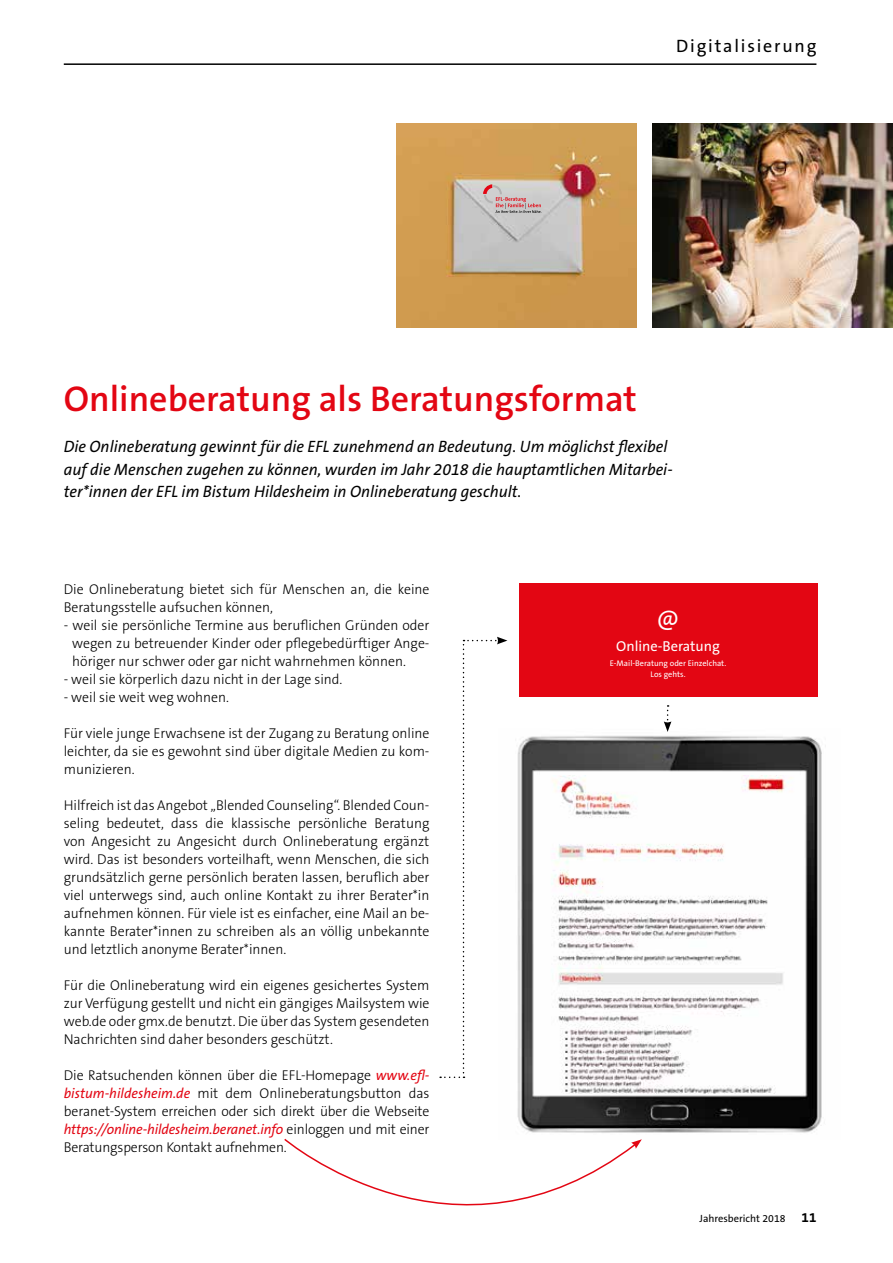
<style>
.page{position:relative;width:893px;height:1263px;background:#fff}
.page>*{position:absolute;margin:0;border:0;box-sizing:border-box;transform-origin:0 0}
.t1{font:600 36px "The Sans B6";color:#e30613}
.t2{font:23.85px "The Sans B5 Plain";color:#fff}
.t3{font:18px "The Sans B5 Plain";letter-spacing:.1em;color:#000}
.t4{font:italic 16.5px/22.5px "The Sans B5 Plain";color:#000}
.t5{font:14.4px "The Sans B5 Plain";color:#fff}
.t6{font:300 14.25px/18px "The Sans B3";color:#000;text-align:justify}
.t7{font:italic 14.25px "The Sans B5 Plain";letter-spacing:-.01em;color:#e30613}
.t8{font:10.5px "The Sans B5 Plain";color:#000}
.t9{font:8.25px/10.5px "The Sans B5 Plain";color:#fff;text-align:center}
.s1{font-family:"The Sans B5 Plain";font-weight:400;font-style:italic;color:#e30613}
.s2{font-family:"The Sans B3";font-weight:300;font-style:normal;color:#000}
.s3{font-family:"The Sans B7";font-weight:700;font-size:13.5px}
</style>
<div class="page">
<img style="left:517px;top:735px;width:305px;height:398px">
<hr style="left:64px;top:63px;width:752px;height:2px;background:#000">
<div style="left:519px;top:584px;width:298px;height:113px;background:#e30613"></div>
<img style="left:535px;top:775px;width:267px;height:318px">
<svg style="left:440px;top:637px;width:67px;height:441px"></svg>
<svg style="left:664px;top:705px;width:7px;height:27px"></svg>
<svg style="left:284px;top:1138px;width:358px;height:68px"></svg>
<img style="left:653px;top:123px;width:240px;height:204px">
<img style="left:396px;top:123px;width:241px;height:204px">
<svg style="left:483px;top:184px;width:58px;height:29px;background:#c8b5b5"></svg>
<p class="t3" style="left:676px;top:36px;width:142px">Digitalisierung</p>
<h1 class="t1" style="left:64px;top:380px;width:575px">Onlineberatung als Beratungsformat</h1>
<p class="t4" style="left:64px;top:436px;width:610px">Die Onlineberatung gewinnt für die EFL zunehmend an Bedeutung. Um möglichst flexibel auf die Menschen zugehen zu können, wurden im Jahr 2018 die hauptamtlichen Mitarbei&shy;ter*innen der EFL im Bistum Hildesheim in Onlineberatung geschult.</p>
<p class="t6" style="left:64px;top:581px;width:367px">Die Onlineberatung bietet sich für Menschen an, die keine<br>Beratungsstelle aufsuchen können,</p>
<p class="t6" style="left:72px;top:617px;width:359px;text-indent:-9px">- weil sie persönliche Termine aus beruflichen Gründen oder wegen zu betreuender Kinder oder pflegebedürftiger Ange&shy;höriger nur schwer oder gar nicht wahrnehmen können.</p>
<p class="t6" style="left:64px;top:671px;width:280px">- weil sie körperlich dazu nicht in der Lage sind.</p>
<p class="t6" style="left:64px;top:689px;width:167px">- weil sie weit weg wohnen.</p>
<p class="t6" style="left:64px;top:725px;width:367px">Für viele junge Erwachsene ist der Zugang zu Beratung online leichter, da sie es gewohnt sind über digitale Medien zu kom&shy;munizieren.</p>
<p class="t6" style="left:64px;top:797px;width:367px">Hilfreich ist das Angebot „Blended Counseling“. Blended Coun&shy;seling bedeutet, dass die klassische persönliche Beratung von Angesicht zu Angesicht durch Onlineberatung ergänzt wird. Das ist besonders vorteilhaft, wenn Menschen, die sich grundsätzlich gerne persönlich beraten lassen, beruflich aber viel unterwegs sind, auch online Kontakt zu ihrer Berater*in aufnehmen können. Für viele ist es einfacher, eine Mail an be&shy;kannte Berater*innen zu schreiben als an völlig unbekannte und letztlich anonyme Berater*innen.</p>
<p class="t6" style="left:64px;top:977px;width:367px">Für die Onlineberatung wird ein eigenes gesichertes System zur Verfügung gestellt und nicht ein gängiges Mailsystem wie web.de oder gmx.de benutzt. Die über das System gesendeten Nachrichten sind daher besonders geschützt.</p>
<p class="t6" style="left:64px;top:1067px;width:367px">Die Ratsuchenden können über die EFL-Homepage <span class="s1">www.efl&shy;bistum-hildesheim.de</span> mit dem Onlineberatungsbutton das beranet-System erreichen oder sich direkt über die Webseite</p>
<p class="t7" style="left:64px;top:1122px;width:367px">https://online-hildesheim.beranet.info <span class="s2">einloggen und mit einer</span></p>
<p class="t6" style="left:64px;top:1139px;width:225px">Beratungsperson Kontakt aufnehmen.</p>
<h2 class="t2" style="left:656px;top:607px;width:25px">@</h2>
<p class="t5" style="left:616px;top:639px;width:105px">Online-Beratung</p>
<p class="t9" style="left:610px;top:658px;width:118px">E-Mail-Beratung oder Einzelchat.<br>Los gehts.</p>
<p class="t8" style="left:700px;top:1213px;width:118px">Jahresbericht 2018 <span class="s3">11</span></p>
</div>
